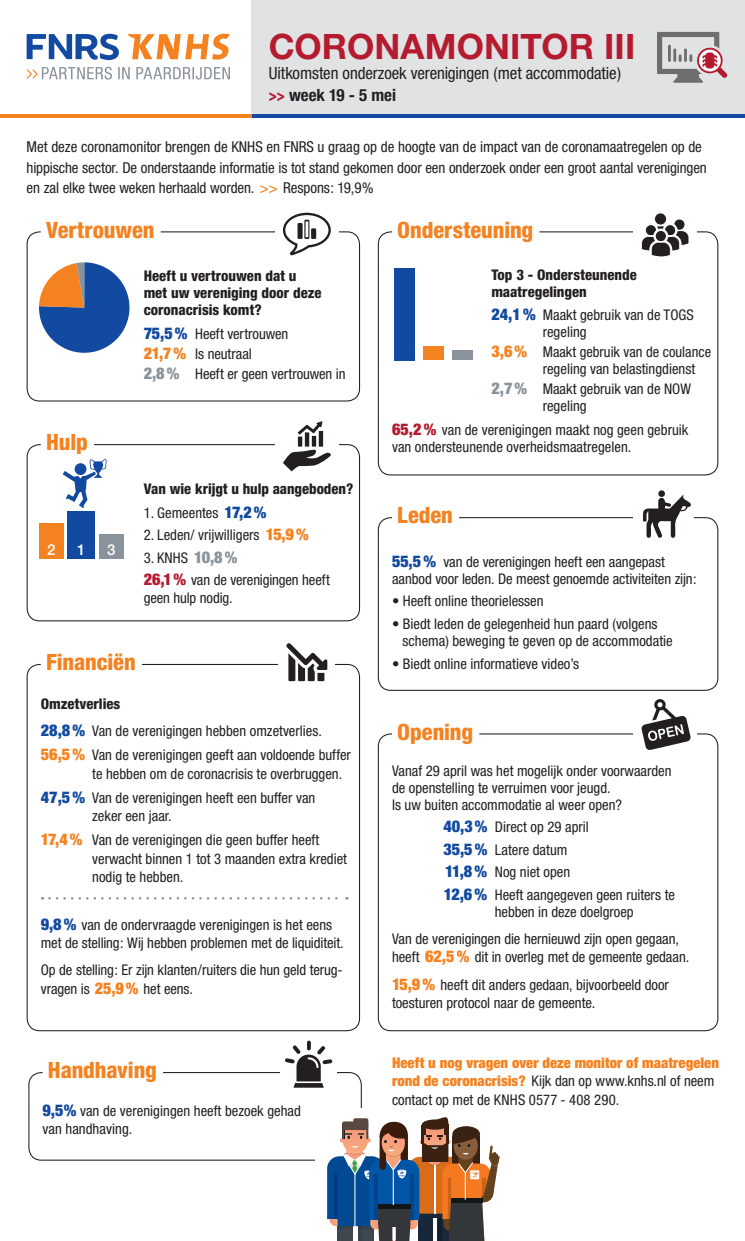
<style>
.page{position:relative;width:745px;height:1241px;background:#fff}
.page>*{position:absolute;margin:0;border:0;box-sizing:border-box;transform-origin:0 0}
.t1{font:700 35px "Helvetica Neue";letter-spacing:.005em;color:#b51b2e}
.t2{font:800 condensed 22.5px "Helvetica Neue";letter-spacing:-.005em;color:#f58220}
.t3{font:condensed 16.88px "Helvetica Neue";letter-spacing:-.01em;color:#231f20}
.t4{font:700 condensed 16.88px "Helvetica Neue";color:#231f20}
.t5{font:condensed 15px/20.6px "Helvetica Neue";letter-spacing:-.005em;color:#231f20}
.t6{font:500 15px "Helvetica Neue";color:#fff}
.t7{font:condensed 14.75px/17.2px "Helvetica Neue";color:#231f20}
.t8{font:800 condensed 14.75px/16.9px "Helvetica Neue";color:#231f20}
.t9{font:900 condensed 14.75px/18.1px "Helvetica Neue";letter-spacing:.005em;color:#f58220}
.s1{color:#b51b2e}
.s2{font-weight:500;color:#f58220}
.s3{font-weight:900;font-size:16.25px;color:#114aa0}
.s4{font-weight:900;font-size:16.25px;color:#f58220}
.s5{font-weight:900;font-size:16.25px;color:#8a939c}
.s6{font-weight:900;font-size:16.25px;color:#b51b2e}
.s7{font-weight:400;color:#231f20}
</style>
<div class="page">
<svg style="left:27px;top:67px;width:203px;height:12px"></svg>
<svg style="left:128px;top:34px;width:102px;height:26px"></svg>
<svg style="left:27px;top:34px;width:92px;height:26px"></svg>
<div style="left:252px;top:0;width:492px;height:114px;background:#e1e2e4"></div>
<svg style="left:657px;top:32px;width:70px;height:51px"></svg>
<hr style="left:0;top:114px;width:744px;height:3px;background:#114aa0">
<hr style="left:0;top:114px;width:252px;height:3px;background:#f58220">
<div style="left:27px;top:231px;width:333px;height:170px;border:1px solid #231f20;border-radius:12px"></div>
<div style="left:275px;top:209px;width:63px;height:50px;background:#fff"></div>
<hr style="left:41px;top:230px;width:120px;height:3px;background:#fff">
<svg style="left:283px;top:213px;width:47px;height:42px"></svg>
<div style="left:27px;top:444px;width:333px;height:177px;border:1px solid #231f20;border-radius:12px"></div>
<div style="left:275px;top:422px;width:63px;height:49px;background:#fff"></div>
<hr style="left:41px;top:442px;width:53px;height:4px;background:#fff">
<svg style="left:283px;top:421px;width:48px;height:50px"></svg>
<svg style="left:63px;top:459px;width:44px;height:49px"></svg>
<div style="left:39px;top:523px;width:25px;height:35px;background:#f58220"></div>
<div style="left:99px;top:533px;width:25px;height:25px;background:#8a939c"></div>
<div style="left:67px;top:510px;width:28px;height:48px;background:#114aa0"></div>
<div style="left:377px;top:231px;width:341px;height:244px;border:1px solid #231f20;border-radius:12px"></div>
<hr style="left:392px;top:230px;width:147px;height:3px;background:#fff">
<div style="left:423px;top:346px;width:20px;height:14px;background:#f58220"></div>
<div style="left:452px;top:350px;width:20px;height:10px;background:#8a939c"></div>
<div style="left:394px;top:268px;width:20px;height:92px;background:#114aa0"></div>
<div style="left:632px;top:209px;width:64px;height:50px;background:#fff"></div>
<svg style="left:641px;top:212px;width:48px;height:45px"></svg>
<svg style="left:49px;top:897px;width:298px;height:2px"></svg>
<svg style="left:286px;top:643px;width:41px;height:38px"></svg>
<div style="left:377px;top:517px;width:341px;height:173px;border:1px solid #231f20;border-radius:12px"></div>
<div style="left:632px;top:495px;width:61px;height:49px;background:#fff"></div>
<hr style="left:392px;top:515px;width:67px;height:4px;background:#fff">
<svg style="left:643px;top:494px;width:47px;height:44px"></svg>
<div style="left:658px;top:490px;width:6px;height:7px;background:#231f20;border-radius:50%"></div>
<div style="left:377px;top:733px;width:341px;height:298px;border:1px solid #231f20;border-radius:12px"></div>
<hr style="left:392px;top:731px;width:87px;height:4px;background:#fff">
<div style="left:39px;top:262px;width:90px;height:91px;background:#114aa0;border-radius:45px"></div>
<svg style="left:39px;top:262px;width:45px;height:45px"></svg>
<div style="left:632px;top:705px;width:64px;height:49px;background:#fff"></div>
<svg style="left:641px;top:699px;width:49px;height:51px"></svg>
<div style="left:28px;top:1071px;width:333px;height:89px;border:1px solid #231f20;border-radius:12px"></div>
<hr style="left:43px;top:1070px;width:120px;height:3px;background:#fff">
<div style="left:280px;top:1049px;width:57px;height:49px;background:#fff"></div>
<svg style="left:285px;top:1040px;width:47px;height:47px"></svg>
<div style="left:315px;top:1107px;width:54px;height:68px;background:#fff"></div>
<svg style="left:327px;top:1117px;width:172px;height:124px"></svg>
<p class="t1" style="left:268px;top:25px;width:368px">CORONAMONITOR III</p>
<p class="t3" style="left:268px;top:63px;width:354px">Uitkomsten onderzoek verenigingen (met accommodatie)</p>
<p class="t4" style="left:268px;top:84px;width:129px"><span class="s1">&gt;&gt;</span> week 19 - 5 mei</p>
<p class="t5" style="left:27px;top:136px;width:681px">Met deze coronamonitor brengen de KNHS en FNRS u graag op de hoogte van de impact van de coronamaatregelen op de hippische sector. De onderstaande informatie is tot stand gekomen door een onderzoek onder een groot aantal verenigingen en zal elke twee weken herhaald worden. <span class="s2">&gt;&gt;</span> Respons: 19,9%</p>
<p class="t2" style="left:46px;top:215px;width:110px">Vertrouwen</p>
<p class="t8" style="left:144px;top:267px;width:179px">Heeft u vertrouwen dat u met uw vereniging door deze</p>
<p class="t8" style="left:144px;top:301px;width:120px">coronacrisis komt?</p>
<p class="t7" style="left:144px;top:325px;width:146px"><span class="s3">75,5%</span> Heeft vertrouwen</p>
<p class="t7" style="left:144px;top:345px;width:110px"><span class="s4">21,7%</span> Is neutraal</p>
<p class="t7" style="left:144px;top:365px;width:203px"><span class="s5">2,8%</span> Heeft er geen vertrouwen in</p>
<p class="t2" style="left:46px;top:428px;width:43px">Hulp</p>
<p class="t6" style="left:47px;top:540px;width:10px">2</p>
<p class="t6" style="left:77px;top:540px;width:10px">1</p>
<p class="t6" style="left:107px;top:540px;width:10px">3</p>
<p class="t8" style="left:144px;top:480px;width:211px">Van wie krijgt u hulp aangeboden?</p>
<p class="t7" style="left:144px;top:504px;width:124px">1. Gemeentes <span class="s3">17,2%</span></p>
<p class="t7" style="left:144px;top:526px;width:166px">2. Leden/ vrijwilligers <span class="s4">15,9%</span></p>
<p class="t7" style="left:144px;top:549px;width:95px">3. KNHS <span class="s5">10,8%</span></p>
<p class="t7" style="left:144px;top:571px;width:188px"><span class="s6">26,1%</span> van de verenigingen heeft</p>
<p class="t7" style="left:144px;top:589px;width:90px">geen hulp nodig.</p>
<p class="t2" style="left:46px;top:648px;width:91px">Financiën</p>
<p class="t8" style="left:41px;top:694px;width:81px">Omzetverlies</p>
<p class="t7" style="left:41px;top:722px;width:282px"><span class="s3">28,8%</span> Van de verenigingen hebben omzetverlies.</p>
<p class="t7" style="left:41px;top:746px;width:311px"><span class="s4">56,5%</span> Van de verenigingen geeft aan voldoende buffer</p>
<p class="t7" style="left:92px;top:764px;width:251px">te hebben om de coronacrisis te overbruggen.</p>
<p class="t7" style="left:41px;top:788px;width:276px"><span class="s3">47,5%</span> Van de verenigingen heeft een buffer van</p>
<p class="t7" style="left:92px;top:807px;width:81px">zeker een jaar.</p>
<p class="t7" style="left:41px;top:831px;width:280px"><span class="s4">17,4%</span> Van de verenigingen die geen buffer heeft</p>
<p class="t7" style="left:92px;top:849px;width:256px">verwacht binnen 1 tot 3 maanden extra krediet</p>
<p class="t7" style="left:92px;top:867px;width:93px">nodig te hebben.</p>
<p class="t7" style="left:41px;top:915px;width:293px"><span class="s3">9,8%</span> van de ondervraagde verenigingen is het eens</p>
<p class="t7" style="left:41px;top:933px;width:304px">met de stelling: Wij hebben problemen met de liquiditeit.</p>
<p class="t7" style="left:41px;top:961px;width:303px">Op de stelling: Er zijn klanten/ruiters die hun geld terug-</p>
<p class="t7" style="left:41px;top:979px;width:154px">vragen is <span class="s4">25,9%</span> het eens.</p>
<p class="t2" style="left:48px;top:1056px;width:110px">Handhaving</p>
<p class="t7" style="left:43px;top:1102px;width:260px"><span class="s3">9,5%</span> van de verenigingen heeft bezoek gehad</p>
<p class="t7" style="left:43px;top:1119px;width:91px">van handhaving.</p>
<p class="t2" style="left:397px;top:215px;width:137px">Ondersteuning</p>
<p class="t8" style="left:491px;top:266px;width:147px">Top 3 - Ondersteunende maatregelingen</p>
<p class="t7" style="left:491px;top:306px;width:204px"><span class="s3">24,1%</span> Maakt gebruik van de TOGS</p>
<p class="t7" style="left:542px;top:323px;width:45px">regeling</p>
<p class="t7" style="left:491px;top:343px;width:221px"><span class="s4">3,6%</span> Maakt gebruik van de coulance</p>
<p class="t7" style="left:542px;top:360px;width:154px">regeling van belastingdienst</p>
<p class="t7" style="left:491px;top:380px;width:201px"><span class="s5">2,7%</span> Maakt gebruik van de NOW</p>
<p class="t7" style="left:542px;top:397px;width:45px">regeling</p>
<p class="t7" style="left:392px;top:421px;width:298px"><span class="s6">65,2%</span> van de verenigingen maakt nog geen gebruik</p>
<p class="t7" style="left:392px;top:438px;width:241px">van ondersteunende overheidsmaatregelen.</p>
<p class="t2" style="left:397px;top:501px;width:57px">Leden</p>
<p class="t7" style="left:392px;top:552px;width:274px"><span class="s3">55,5%</span> van de verenigingen heeft een aangepast</p>
<p class="t7" style="left:392px;top:570px;width:306px">aanbod voor leden. De meest genoemde activiteiten zijn:</p>
<p class="t7" style="left:392px;top:592px;width:153px">• Heeft online theorielessen</p>
<p class="t7" style="left:402px;top:615px;width:271px;text-indent:-11px">• Biedt leden de gelegenheid hun paard (volgens schema) beweging te geven op de accommodatie</p>
<p class="t7" style="left:392px;top:654px;width:188px">• Biedt online informatieve video’s</p>
<p class="t2" style="left:397px;top:717px;width:77px">Opening</p>
<p class="t7" style="left:392px;top:762px;width:281px">Vanaf 29 april was het mogelijk onder voorwaarden</p>
<p class="t7" style="left:392px;top:778px;width:220px">de openstelling te verruimen voor jeugd.</p>
<p class="t7" style="left:392px;top:795px;width:231px">Is uw buiten accommodatie al weer open?</p>
<p class="t7" style="left:443px;top:818px;width:147px"><span class="s3">40,3%</span> Direct op 29 april</p>
<p class="t7" style="left:443px;top:840px;width:125px"><span class="s3">35,5%</span> Latere datum</p>
<p class="t7" style="left:445px;top:863px;width:127px"><span class="s3">11,8%</span> Nog niet open</p>
<p class="t7" style="left:443px;top:885px;width:232px"><span class="s3">12,6%</span> Heeft aangegeven geen ruiters te</p>
<p class="t7" style="left:494px;top:902px;width:140px">hebben in deze doelgroep</p>
<p class="t7" style="left:392px;top:930px;width:288px">Van de verenigingen die hernieuwd zijn open gegaan,</p>
<p class="t7" style="left:392px;top:943px;width:298px;line-height:27.5px">heeft <span class="s4">62,5%</span> dit in overleg met de gemeente gedaan.<br><span class="s4">15,9%</span> heeft dit anders gedaan, bijvoorbeeld door</p>
<p class="t7" style="left:392px;top:993px;width:205px">toesturen protocol naar de gemeente.</p>
<p class="t9" style="left:392px;top:1053px;width:328px">Heeft u nog vragen over deze monitor of maatregelen rond de coronacrisis? <span class="s7">Kijk dan op www.knhs.nl of neem contact op met de KNHS 0577 - 408 290.</span></p>
</div>
